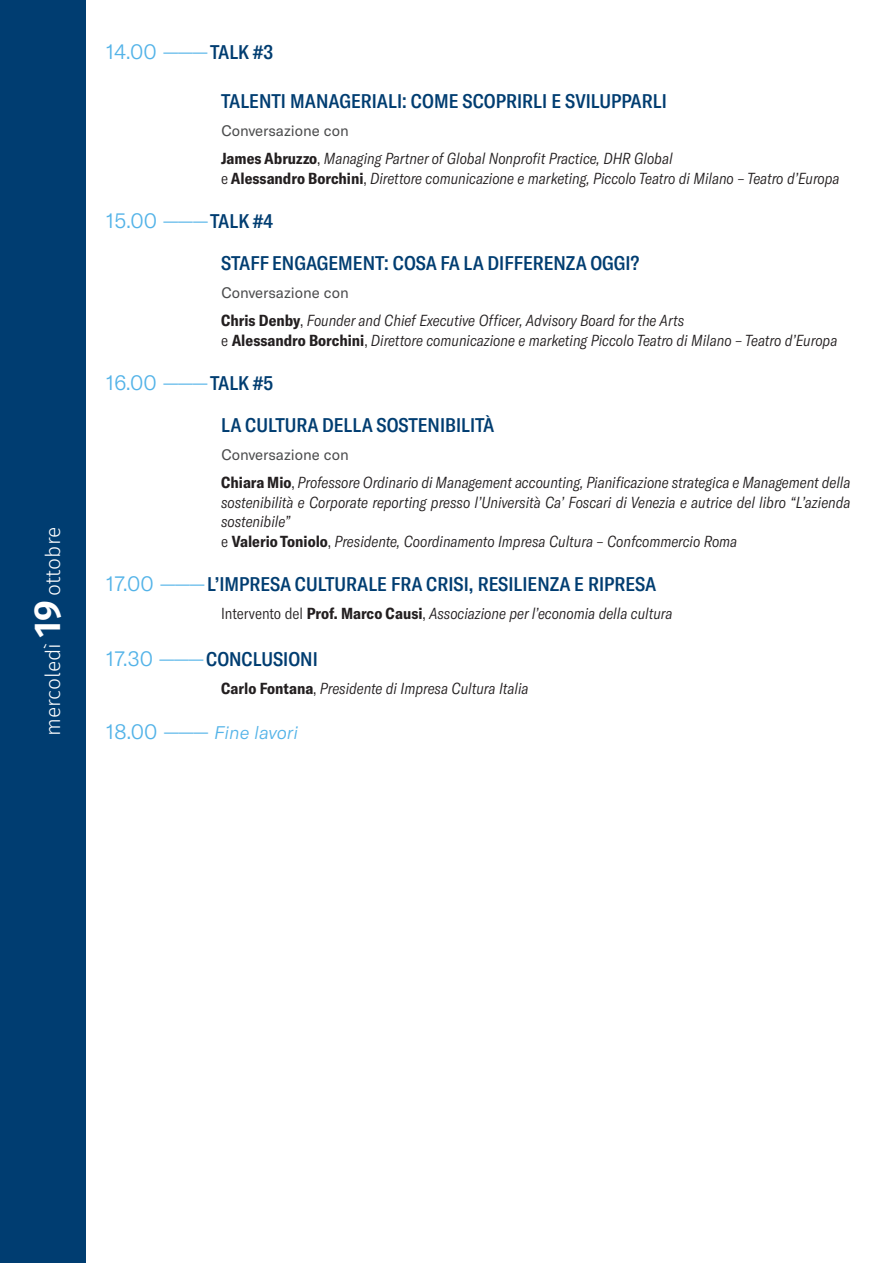
<style>
.page{position:relative;width:893px;height:1263px;background:#fff}
.page>*{position:absolute;margin:0;border:0;box-sizing:border-box;transform-origin:0 0}
.orario{font:300 21px "GT America";color:#53b3e8}
.t1{font:300 21px "Fira Sans";color:#fff}
.Titolo_sessioni_2{font:500 condensed 19.5px "GT America";color:#003d71}
.orario-2{font:500 condensed 19.5px "GT America";color:#003d71}
.orario-3{font:italic 300 18px "GT America";color:#53b3e8}
.nome_relatore{font:italic 300 condensed 15.75px/19.5px "GT America";color:#231f20;text-align:justify}
.descrizione_sessioni{font:15px "GT America";color:#4b4c4d}
.s1{font-weight:600;font-size:37.5px}
.s2{font-weight:500;font-stretch:condensed;font-size:19.5px;color:#003d71}
.s3{font-weight:700;font-style:normal}
.s4{font-style:normal}
.s5{font-weight:300;font-stretch:normal;font-size:21px;color:#53b3e8}
.s6{font-style:normal;font-size:21px}
</style>
<div class="page">
<div style="left:0;top:0;width:85px;height:1263px;background:#003d71"></div>
<p class="t1" style="left:38px;top:736px;width:211px;rotate:-90deg">mercoledì <span class="s1">19</span> ottobre</p>
<p class="orario" style="left:106px;top:40px;width:168px">14.00 ——— <span class="s2">TALK #3</span></p>
<p class="Titolo_sessioni_2" style="left:221px;top:89px;width:447px">TALENTI MANAGERIALI: COME SCOPRIRLI E SVILUPPARLI</p>
<p class="descrizione_sessioni" style="left:221px;top:122px;width:129px">Conversazione con</p>
<p class="nome_relatore" style="left:221px;top:149px;width:453px"><span class="s3">James Abruzzo</span><span class="s4">,</span> Managing Partner of Global Nonprofit Practice, DHR Global</p>
<p class="nome_relatore" style="left:221px;top:168px;width:620px"><span class="s4">e</span> <span class="s3">Alessandro Borchini</span><span class="s4">,</span> Direttore comunicazione e marketing, Piccolo Teatro di Milano – Teatro d’Europa</p>
<p class="orario" style="left:106px;top:209px;width:168px">15.00 ——— <span class="s2">TALK #4</span></p>
<p class="Titolo_sessioni_2" style="left:221px;top:251px;width:420px">STAFF ENGAGEMENT: COSA FA LA DIFFERENZA OGGI?</p>
<p class="descrizione_sessioni" style="left:221px;top:284px;width:129px">Conversazione con</p>
<p class="nome_relatore" style="left:221px;top:311px;width:465px"><span class="s3">Chris Denby</span><span class="s4">,</span> Founder and Chief Executive Officer, Advisory Board for the Arts</p>
<p class="nome_relatore" style="left:221px;top:330px;width:618px"><span class="s4">e</span> <span class="s3">Alessandro Borchini</span><span class="s4">,</span> Direttore comunicazione e marketing Piccolo Teatro di Milano – Teatro d’Europa</p>
<p class="orario" style="left:106px;top:371px;width:168px">16.00 ——— <span class="s2">TALK #5</span></p>
<p class="Titolo_sessioni_2" style="left:221px;top:413px;width:275px">LA CULTURA DELLA SOSTENIBILITÀ</p>
<p class="descrizione_sessioni" style="left:221px;top:446px;width:129px">Conversazione con</p>
<p class="nome_relatore" style="left:221px;top:473px;width:631px"><span class="s3">Chiara Mio</span><span class="s4">,</span> Professore Ordinario di Management accounting, Pianificazione strategica e Management della sostenibilità e Corporate reporting presso l’Università Ca’ Foscari di Venezia e autrice del libro “L’azienda sostenibile”</p>
<p class="nome_relatore" style="left:221px;top:531px;width:518px"><span class="s4">e</span> <span class="s3">Valerio Toniolo</span><span class="s4">,</span> Presidente, Coordinamento Impresa Cultura – Confcommercio Roma</p>
<p class="orario-2" style="left:106px;top:573px;width:552px"><span class="s5">17.00 ———</span> L’IMPRESA CULTURALE FRA CRISI, RESILIENZA E RIPRESA</p>
<p class="nome_relatore" style="left:221px;top:604px;width:453px"><span class="s4">Intervento del</span> <span class="s3">Prof. Marco Causi</span><span class="s4">,</span> Associazione per l’economia della cultura</p>
<p class="orario-2" style="left:106px;top:647px;width:213px"><span class="s5">17.30 ———</span> CONCLUSIONI</p>
<p class="nome_relatore" style="left:221px;top:679px;width:309px"><span class="s3">Carlo Fontana</span><span class="s4">,</span> Presidente di Impresa Cultura Italia</p>
<p class="orario-3" style="left:106px;top:722px;width:193px"><span class="s6">18.00 ———</span> Fine lavori</p>
</div>
